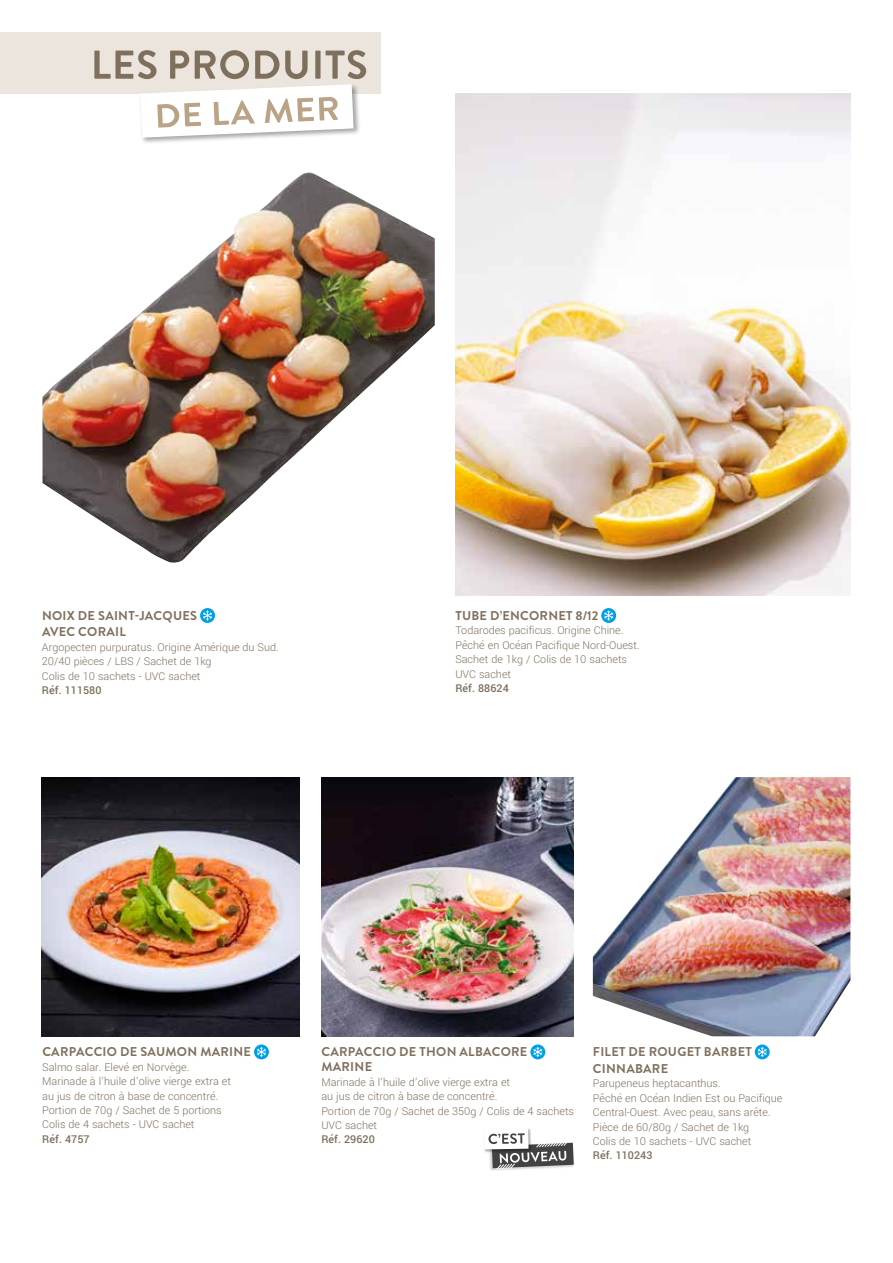
<style>
.page{position:relative;width:893px;height:1263px;background:#fff}
.page>*{position:absolute;margin:0;border:0;box-sizing:border-box;transform-origin:0 0}
.t1{font:700 12.75px/16.5px "Brandon Grotesque";letter-spacing:.02em;color:#7f705d}
.t2{font:300 12px/14.4px "Yantramanav";color:#7f705d}
.t3{font:500 12px "Yantramanav";color:#7f705d}
</style>
<div class="page">
<img style="left:455px;top:94px;width:395px;height:502px">
<img style="left:321px;top:777px;width:253px;height:259px">
<img style="left:42px;top:777px;width:258px;height:259px">
<img style="left:43px;top:172px;width:392px;height:391px">
<svg style="left:200px;top:608px;width:15px;height:15px"></svg>
<svg style="left:203px;top:610px;width:9px;height:10px"></svg>
<svg style="left:755px;top:1044px;width:15px;height:15px"></svg>
<svg style="left:758px;top:1047px;width:9px;height:10px"></svg>
<svg style="left:601px;top:608px;width:15px;height:15px"></svg>
<svg style="left:604px;top:610px;width:9px;height:10px"></svg>
<svg style="left:530px;top:1044px;width:15px;height:15px"></svg>
<svg style="left:533px;top:1047px;width:9px;height:10px"></svg>
<svg style="left:254px;top:1044px;width:15px;height:15px"></svg>
<svg style="left:257px;top:1047px;width:9px;height:10px"></svg>
<div style="left:0;top:32px;width:380px;height:61px;background:#ece5dd"></div>
<div style="left:139px;top:83px;width:222px;height:62px;background:#000;opacity:.36"></div>
<svg style="left:94px;top:50px;width:272px;height:88px"></svg>
<svg style="left:484px;top:1128px;width:90px;height:43px"></svg>
<img style="left:593px;top:777px;width:257px;height:259px">
<p class="t1" style="left:42px;top:607px;width:157px">NOIX DE SAINT-JACQUES<br>AVEC CORAIL</p>
<p class="t2" style="left:42px;top:640px;width:238px">Argopecten purpuratus. Origine Amérique du Sud.<br>20/40 pièces / LBS / Sachet de 1kg<br>Colis de 10 sachets - UVC sachet</p>
<p class="t3" style="left:42px;top:683px;width:61px">Réf. 111580</p>
<p class="t1" style="left:455px;top:607px;width:145px">TUBE D’ENCORNET 8/12</p>
<p class="t2" style="left:455px;top:623px;width:186px">Todarodes pacificus. Origine Chine.<br>Pêché en Océan Pacifique Nord-Ouest.<br>Sachet de 1kg / Colis de 10 sachets<br>UVC sachet</p>
<p class="t3" style="left:455px;top:681px;width:55px">Réf. 88624</p>
<p class="t1" style="left:42px;top:1044px;width:210px">CARPACCIO DE SAUMON MARINE</p>
<p class="t2" style="left:42px;top:1060px;width:190px">Salmo salar. Elevé en Norvège.<br>Marinade à l’huile d’olive vierge extra et au jus de citron à base de concentré.<br>Portion de 70g / Sachet de 5 portions Colis de 4 sachets - UVC sachet</p>
<p class="t3" style="left:42px;top:1131px;width:49px">Réf. 4757</p>
<p class="t1" style="left:321px;top:1045px;width:207px;line-height:15px">CARPACCIO DE THON ALBACORE<br>MARINE</p>
<p class="t2" style="left:321px;top:1075px;width:254px">Marinade à l’huile d’olive vierge extra et<br>au jus de citron à base de concentré.<br>Portion de 70g / Sachet de 350g / Colis de 4 sachets UVC sachet</p>
<p class="t3" style="left:321px;top:1132px;width:55px">Réf. 29620</p>
<p class="t1" style="left:593px;top:1044px;width:160px">FILET DE ROUGET BARBET<br>CINNABARE</p>
<p class="t2" style="left:593px;top:1076px;width:191px">Parupeneus heptacanthus.<br>Pêché en Océan Indien Est ou Pacifique<br>Central-Ouest. Avec peau, sans arête.<br>Pièce de 60/80g / Sachet de 1kg<br>Colis de 10 sachets - UVC sachet</p>
<p class="t3" style="left:593px;top:1148px;width:61px">Réf. 110243</p>
</div>
